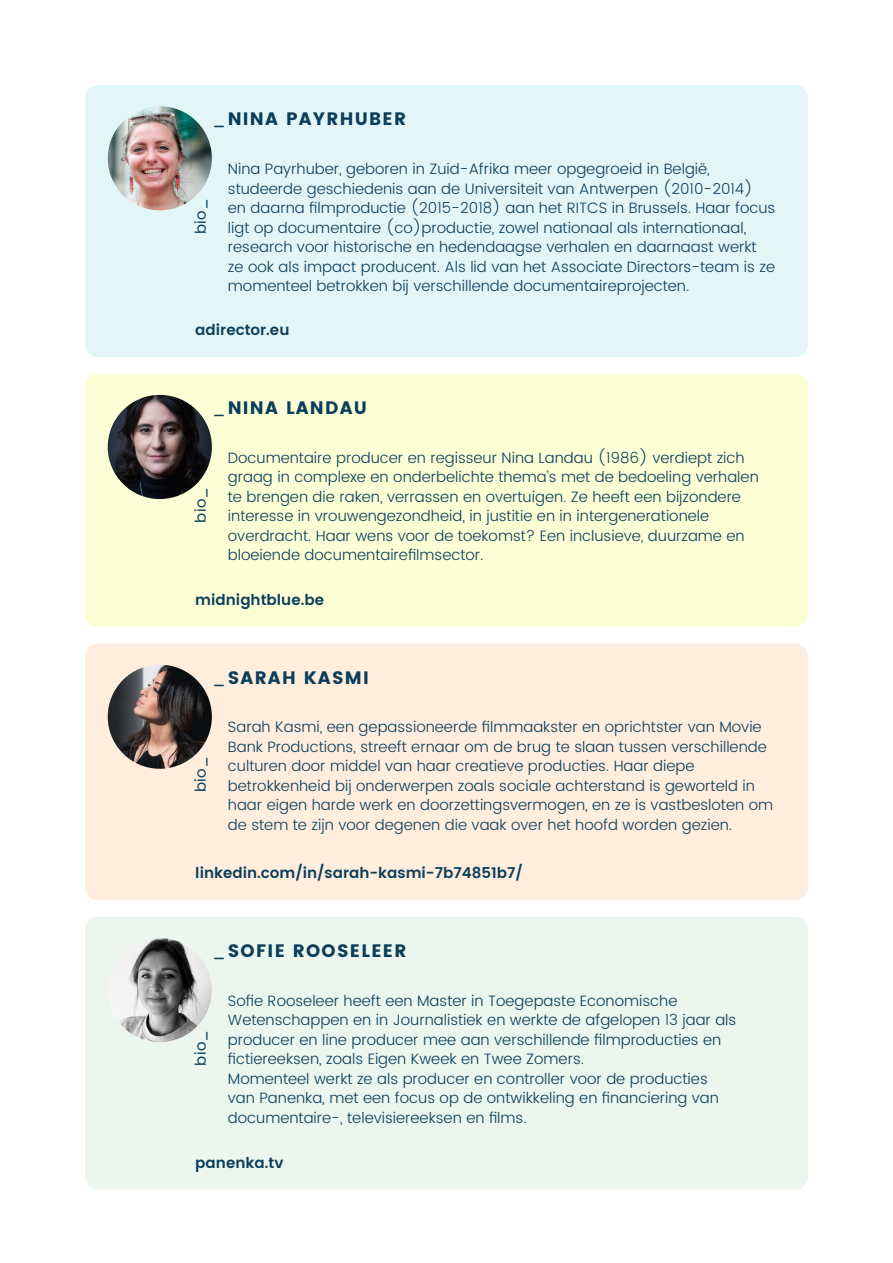
<style>
.page{position:relative;width:893px;height:1263px;background:#fff}
.page>*{position:absolute;margin:0;border:0;box-sizing:border-box;transform-origin:0 0}
.t1{font:700 18px "Poppins";letter-spacing:.07em;color:#0c3e5b}
.t2{font:300 15px/19.5px "Poppins";color:#0c3e5b}
.t3{font:600 15px "Poppins";color:#0c3e5a}
.t4{font:15px "Poppins";letter-spacing:.02em;color:#0c3e5b}
.s1{font-weight:400}
</style>
<div class="page">
<div style="left:85px;top:85px;width:723px;height:272px;background:#e3f6f7;border-radius:13px"></div>
<div style="left:85px;top:374px;width:723px;height:253px;background:#fcffd6;border-radius:13px"></div>
<img style="left:108px;top:106px;width:104px;height:104px;border-radius:52px">
<img style="left:108px;top:395px;width:104px;height:104px;border-radius:52px">
<div style="left:85px;top:643px;width:723px;height:257px;background:#ffeede;border-radius:13px"></div>
<img style="left:108px;top:665px;width:104px;height:104px;border-radius:52px">
<div style="left:85px;top:917px;width:723px;height:273px;background:#ebf6ee;border-radius:13px"></div>
<img style="left:108px;top:938px;width:104px;height:104px;border-radius:52px">
<p class="t1" style="left:212px;top:108px;width:196px"><span class="s1">_</span>NINA PAYRHUBER</p>
<p class="t4" style="left:190px;top:234px;width:38px;rotate:-90deg">bio_</p>
<p class="t2" style="left:228px;top:160px;width:549px">Nina Payrhuber, geboren in Zuid-Afrika meer opgegroeid in België, studeerde geschiedenis aan de Universiteit van Antwerpen (2010-2014)<br>en daarna filmproductie (2015-2018) aan het RITCS in Brussels. Haar focus ligt op documentaire (co)productie, zowel nationaal als internationaal, research voor historische en hedendaagse verhalen en daarnaast werkt ze ook als impact producent. Als lid van het Associate Directors-team is ze momenteel betrokken bij verschillende documentaireprojecten.</p>
<p class="t3" style="left:195px;top:319px;width:96px">adirector.eu</p>
<p class="t1" style="left:212px;top:397px;width:157px"><span class="s1">_</span>NINA LANDAU</p>
<p class="t4" style="left:190px;top:523px;width:38px;rotate:-90deg">bio_</p>
<p class="t2" style="left:228px;top:448px;width:532px">Documentaire producer en regisseur Nina Landau (1986) verdiept zich graag in complexe en onderbelichte thema’s met de bedoeling verhalen te brengen die raken, verrassen en overtuigen. Ze heeft een bijzondere interesse in vrouwengezondheid, in justitie en in intergenerationele overdracht. Haar wens voor de toekomst? Een inclusieve, duurzame en bloeiende documentairefilmsector.</p>
<p class="t3" style="left:195px;top:588px;width:130px">midnightblue.be</p>
<p class="t1" style="left:212px;top:667px;width:159px"><span class="s1">_</span>SARAH KASMI</p>
<p class="t4" style="left:190px;top:792px;width:38px;rotate:-90deg">bio_</p>
<p class="t2" style="left:228px;top:718px;width:547px">Sarah Kasmi, een gepassioneerde filmmaakster en oprichtster van Movie Bank Productions, streeft ernaar om de brug te slaan tussen verschillende culturen door middel van haar creatieve producties. Haar diepe betrokkenheid bij onderwerpen zoals sociale achterstand is geworteld in haar eigen harde werk en doorzettingsvermogen, en ze is vastbesloten om de stem te zijn voor degenen die vaak over het hoofd worden gezien.</p>
<p class="t3" style="left:195px;top:862px;width:329px">linkedin.com/in/sarah-kasmi-7b74851b7/</p>
<p class="t1" style="left:212px;top:940px;width:196px"><span class="s1">_</span>SOFIE ROOSELEER</p>
<p class="t4" style="left:190px;top:1066px;width:38px;rotate:-90deg">bio_</p>
<p class="t2" style="left:228px;top:991px;width:510px">Sofie Rooseleer heeft een Master in Toegepaste Economische Wetenschappen en in Journalistiek en werkte de afgelopen 13 jaar als producer en line producer mee aan verschillende filmproducties en fictiereeksen, zoals Eigen Kweek en Twee Zomers.<br>Momenteel werkt ze als producer en controller voor de producties van Panenka, met een focus op de ontwikkeling en financiering van documentaire-, televisiereeksen en films.</p>
<p class="t3" style="left:195px;top:1151px;width:90px">panenka.tv</p>
</div>
